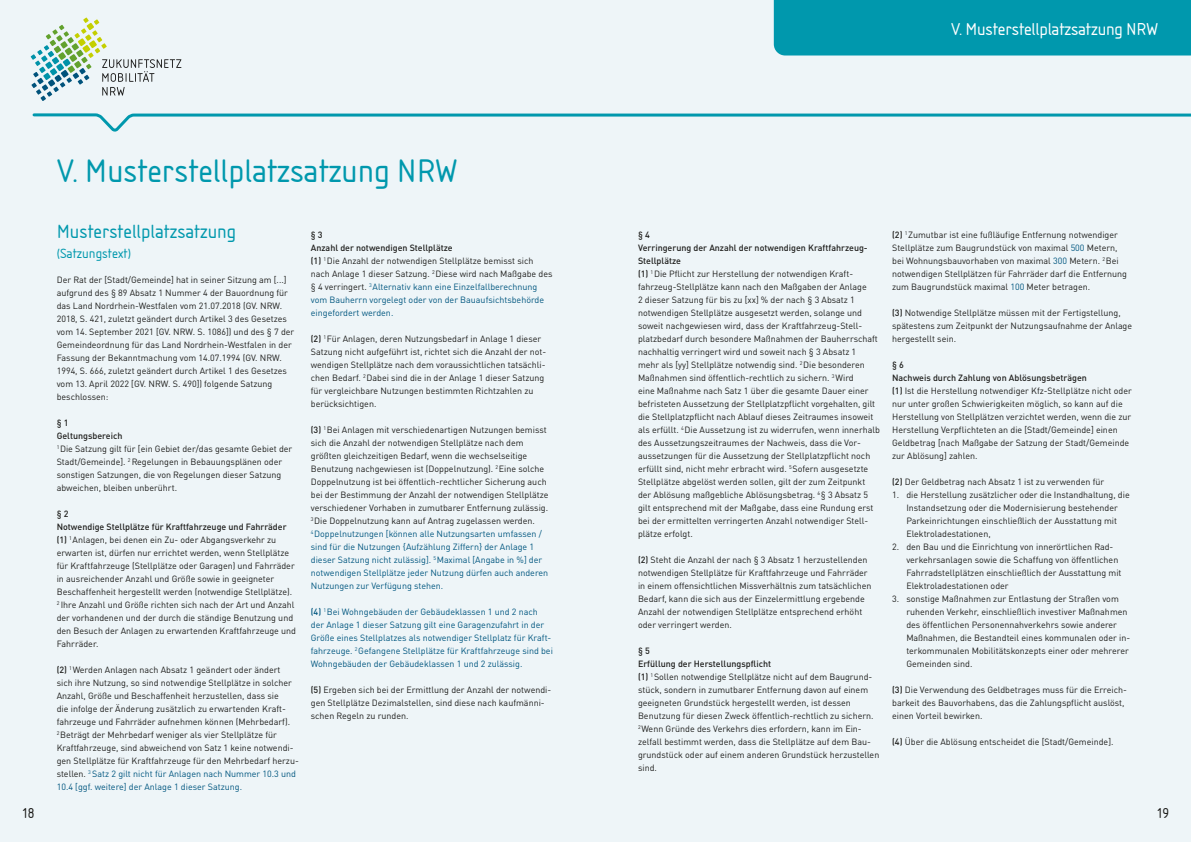
<style>
.page{position:relative;width:1191px;height:842px;background:#eef5f8}
.page>*{position:absolute;margin:0;border:0;box-sizing:border-box;transform-origin:0 0}
.t1{font:34px "Isonorm Pro";color:#0098ad}
.t2{font:20px "Isonorm Pro";color:#0098ad}
.t3{font:18px "Isonorm Pro";letter-spacing:-.01em;color:#fff}
.t4{font:15px "Isonorm Pro";color:#1d1d1b}
.t5{font:14px "Isonorm Pro";color:#0098ad}
.t6{font:9px/13px "DINOT";color:#1d1d1b}
.t7{font:9px/13px "DINOT";color:#00567f}
.s1{font-weight:500}
.s2{color:#00567f}
</style>
<div class="page">
<svg style="left:31px;top:18px;width:150px;height:83px"></svg>
<svg style="left:32px;top:113px;width:1159px;height:19px"></svg>
<div style="left:774px;top:0;width:417px;height:56px;background:#0098ad"></div>
<h3 class="t4" style="left:22px;top:805px;width:14px">18</h3>
<h1 class="t1" style="left:57px;top:152px;width:402px">V. Musterstellplatzsatzung NRW</h1>
<h2 class="t2" style="left:57px;top:220px;width:181px">Musterstellplatzsatzung</h2>
<h3 class="t5" style="left:57px;top:245px;width:76px">(Satzungstext)</h3>
<p class="t6" style="left:57px;top:273px;width:239px">Der Rat der [Stadt/Gemeinde] hat in seiner Sitzung am [...] aufgrund des § 89 Absatz 1 Nummer 4 der Bauordnung für das Land Nordrhein-Westfalen vom 21.07.2018 (GV. NRW.<br>2018, S. 421, zuletzt geändert durch Artikel 3 des Gesetzes vom 14. September 2021 [GV. NRW. S. 1086]) und des § 7 der Gemeindeordnung für das Land Nordrhein-Westfalen in der Fassung der Bekanntmachung vom 14.07.1994 (GV. NRW.<br>1994, S. 666, zuletzt geändert durch Artikel 1 des Gesetzes vom 13. April 2022 [GV. NRW. S. 490]) folgende Satzung beschlossen:</p>
<p class="t6" style="left:57px;top:416px;width:237px"><span class="s1">§ 1<br>Geltungsbereich<br></span><sup>1</sup>Die Satzung gilt für [ein Gebiet der/das gesamte Gebiet der Stadt/Gemeinde]. <sup>2</sup> Regelungen in Bebauungsplänen oder sonstigen Satzungen, die von Regelungen dieser Satzung abweichen, bleiben unberührt.</p>
<p class="t6" style="left:57px;top:507px;width:241px"><span class="s1">§ 2<br>Notwendige Stellplätze für Kraftfahrzeuge und Fahrräder (1)</span> <sup>1</sup>Anlagen, bei denen ein Zu- oder Abgangsverkehr zu erwarten ist, dürfen nur errichtet werden, wenn Stellplätze für Kraftfahrzeuge (Stellplätze oder Garagen) und Fahrräder in ausreichender Anzahl und Größe sowie in geeigneter Beschaffenheit hergestellt werden (notwendige Stellplätze).<br><sup>2</sup> Ihre Anzahl und Größe richten sich nach der Art und Anzahl der vorhandenen und der durch die ständige Benutzung und den Besuch der Anlagen zu erwartenden Kraftfahrzeuge und Fahrräder.</p>
<p class="t6" style="left:57px;top:663px;width:244px"><span class="s1">(2)</span> <sup>1</sup>Werden Anlagen nach Absatz 1 geändert oder ändert<br>sich ihre Nutzung, so sind notwendige Stellplätze in solcher Anzahl, Größe und Beschaffenheit herzustellen, dass sie<br>die infolge der Änderung zusätzlich zu erwartenden Kraft&shy;fahrzeuge und Fahrräder aufnehmen können (Mehrbedarf).<br><sup>2</sup>Beträgt der Mehrbedarf weniger als vier Stellplätze für Kraftfahrzeuge, sind abweichend von Satz 1 keine notwendi&shy;gen Stellplätze für Kraftfahrzeuge für den Mehrbedarf herzu&shy;stellen. <sup>3</sup> <span class="s2">Satz 2 gilt nicht für Anlagen nach Nummer 10.3 und 10.4 [ggf. weitere] der Anlage 1 dieser Satzung.</span></p>
<p class="t6" style="left:311px;top:227px;width:243px"><span class="s1">§ 3<br>Anzahl der notwendigen Stellplätze<br>(1)</span> <sup>1</sup>Die Anzahl der notwendigen Stellplätze bemisst sich nach Anlage 1 dieser Satzung. <sup>2</sup>Diese wird nach Maßgabe des § 4 verringert. <sup>3</sup><span class="s2">Alternativ kann eine Einzelfallberechnung vom Bauherrn vorgelegt oder von der Bauaufsichtsbehörde eingefordert werden.</span></p>
<p class="t6" style="left:311px;top:331px;width:237px"><span class="s1">(2)</span> <sup>1</sup>Für Anlagen, deren Nutzungsbedarf in Anlage 1 dieser Satzung nicht aufgeführt ist, richtet sich die Anzahl der not&shy;wendigen Stellplätze nach dem voraussichtlichen tatsächli&shy;chen Bedarf. <sup>2</sup>Dabei sind die in der Anlage 1 dieser Satzung für vergleichbare Nutzungen bestimmten Richtzahlen zu berücksichtigen.</p>
<p class="t6" style="left:311px;top:422px;width:239px"><span class="s1">(3)</span> <sup>1</sup>Bei Anlagen mit verschiedenartigen Nutzungen bemisst sich die Anzahl der notwendigen Stellplätze nach dem größten gleichzeitigen Bedarf, wenn die wechselseitige Benutzung nachgewiesen ist (Doppelnutzung). <sup>2</sup>Eine solche Doppelnutzung ist bei öffentlich-rechtlicher Sicherung auch bei der Bestimmung der Anzahl der notwendigen Stellplätze verschiedener Vorhaben in zumutbarer Entfernung zulässig.<br><sup>3</sup>Die Doppelnutzung kann auf Antrag zugelassen werden.<br><sup>4</sup><span class="s2">Doppelnutzungen [können alle Nutzungsarten umfassen / sind für die Nutzungen {Aufzählung Ziffern} der Anlage 1 dieser Satzung nicht zulässig].</span> <sup>5</sup><span class="s2">Maximal [Angabe in %] der notwendigen Stellplätze jeder Nutzung dürfen auch anderen Nutzungen zur Verfügung stehen.</span></p>
<p class="t7" style="left:311px;top:604px;width:244px"><span class="s1">(4)</span> <sup>1</sup>Bei Wohngebäuden der Gebäudeklassen 1 und 2 nach der Anlage 1 dieser Satzung gilt eine Garagenzufahrt in der Größe eines Stellplatzes als notwendiger Stellplatz für Kraft&shy;fahrzeuge. <sup>2</sup>Gefangene Stellplätze für Kraftfahrzeuge sind bei Wohngebäuden der Gebäudeklassen 1 und 2 zulässig.</p>
<p class="t6" style="left:311px;top:682px;width:242px"><span class="s1">(5)</span> Ergeben sich bei der Ermittlung der Anzahl der notwendi&shy;gen Stellplätze Dezimalstellen, sind diese nach kaufmänni&shy;schen Regeln zu runden.</p>
<h3 class="t3" style="left:951px;top:19px;width:208px">V. Musterstellplatzsatzung NRW</h3>
<p class="t6" style="left:638px;top:227px;width:243px"><span class="s1">§ 4<br>Verringerung der Anzahl der notwendigen Kraftfahrzeug-Stellplätze<br>(1)</span> <sup>1</sup>Die Pflicht zur Herstellung der notwendigen Kraft&shy;fahrzeug-Stellplätze kann nach den Maßgaben der Anlage<br>2 dieser Satzung für bis zu [xx] % der nach § 3 Absatz 1 notwendigen Stellplätze ausgesetzt werden, solange und soweit nachgewiesen wird, dass der Kraftfahrzeug-Stell&shy;platzbedarf durch besondere Maßnahmen der Bauherrschaft nachhaltig verringert wird und soweit nach § 3 Absatz 1<br>mehr als [yy] Stellplätze notwendig sind. <sup>2</sup>Die besonderen Maßnahmen sind öffentlich-rechtlich zu sichern. <sup>3</sup> Wird<br>eine Maßnahme nach Satz 1 über die gesamte Dauer einer befristeten Aussetzung der Stellplatzpflicht vorgehalten, gilt die Stellplatzpflicht nach Ablauf dieses Zeitraumes insoweit als erfüllt. <sup>4</sup>Die Aussetzung ist zu widerrufen, wenn innerhalb des Aussetzungszeitraumes der Nachweis, dass die Vor&shy;aussetzungen für die Aussetzung der Stellplatzpflicht noch erfüllt sind, nicht mehr erbracht wird. <sup>5</sup>Sofern ausgesetzte Stellplätze abgelöst werden sollen, gilt der zum Zeitpunkt der Ablösung maßgebliche Ablösungsbetrag. <sup>6</sup>§ 3 Absatz 5 gilt entsprechend mit der Maßgabe, dass eine Rundung erst bei der ermittelten verringerten Anzahl notwendiger Stell&shy;plätze erfolgt.</p>
<p class="t6" style="left:638px;top:552px;width:235px"><span class="s1">(2)</span> Steht die Anzahl der nach § 3 Absatz 1 herzustellenden notwendigen Stellplätze für Kraftfahrzeuge und Fahrräder in einem offensichtlichen Missverhältnis zum tatsächlichen Bedarf, kann die sich aus der Einzelermittlung ergebende Anzahl der notwendigen Stellplätze entsprechend erhöht oder verringert werden.</p>
<p class="t6" style="left:638px;top:643px;width:243px"><span class="s1">§ 5<br>Erfüllung der Herstellungspflicht<br>(1)</span> <sup>1</sup>Sollen notwendige Stellplätze nicht auf dem Baugrund&shy;stück, sondern in zumutbarer Entfernung davon auf einem geeigneten Grundstück hergestellt werden, ist dessen Benutzung für diesen Zweck öffentlich-rechtlich zu sichern.<br><sup>2</sup>Wenn Gründe des Verkehrs dies erfordern, kann im Ein&shy;zelfall bestimmt werden, dass die Stellplätze auf dem Bau&shy;grundstück oder auf einem anderen Grundstück herzustellen sind.</p>
<p class="t6" style="left:892px;top:227px;width:236px"><span class="s1">(2)</span> <sup>1</sup>Zumutbar ist eine fußläufige Entfernung notwendiger Stellplätze zum Baugrundstück von maximal <span class="s2">500</span> Metern, bei Wohnungsbauvorhaben von maximal <span class="s2">300</span> Metern. <sup>2</sup>Bei notwendigen Stellplätzen für Fahrräder darf die Entfernung zum Baugrundstück maximal <span class="s2">100</span> Meter betragen.</p>
<p class="t6" style="left:892px;top:305px;width:241px"><span class="s1">(3)</span> Notwendige Stellplätze müssen mit der Fertigstellung, spätestens zum Zeitpunkt der Nutzungsaufnahme der Anlage hergestellt sein.</p>
<p class="t6" style="left:892px;top:357px;width:241px"><span class="s1">§ 6<br>Nachweis durch Zahlung von Ablösungsbeträgen<br>(1)</span> Ist die Herstellung notwendiger Kfz-Stellplätze nicht oder nur unter großen Schwierigkeiten möglich, so kann auf die Herstellung von Stellplätzen verzichtet werden, wenn die zur Herstellung Verpflichteten an die [Stadt/Gemeinde] einen Geldbetrag [nach Maßgabe der Satzung der Stadt/Gemeinde zur Ablösung] zahlen.</p>
<p class="t6" style="left:892px;top:474px;width:214px"><span class="s1">(2)</span> Der Geldbetrag nach Absatz 1 ist zu verwenden für</p>
<p class="t6" style="left:906px;top:487px;width:225px;text-indent:-14px">1. die Herstellung zusätzlicher oder die Instandhaltung, die Instandsetzung oder die Modernisierung bestehender Parkeinrichtungen einschließlich der Ausstattung mit Elektroladestationen,</p>
<p class="t6" style="left:906px;top:539px;width:217px;text-indent:-14px">2. den Bau und die Einrichtung von innerörtlichen Rad&shy;verkehrsanlagen sowie die Schaffung von öffentlichen Fahrradstellplätzen einschließlich der Ausstattung mit Elektroladestationen oder</p>
<p class="t6" style="left:906px;top:591px;width:225px;text-indent:-14px">3. sonstige Maßnahmen zur Entlastung der Straßen vom ruhenden Verkehr, einschließlich investiver Maßnahmen des öffentlichen Personennahverkehrs sowie anderer Maßnahmen, die Bestandteil eines kommunalen oder in&shy;terkommunalen Mobilitätskonzepts einer oder mehrerer Gemeinden sind.</p>
<p class="t6" style="left:892px;top:682px;width:236px"><span class="s1">(3)</span> Die Verwendung des Geldbetrages muss für die Erreich&shy;barkeit des Bauvorhabens, das die Zahlungspflicht auslöst, einen Vorteil bewirken.</p>
<p class="t6" style="left:892px;top:734px;width:223px"><span class="s1">(4)</span> Über die Ablösung entscheidet die [Stadt/Gemeinde].</p>
<h3 class="t4" style="left:1156px;top:805px;width:14px">19</h3>
</div>
